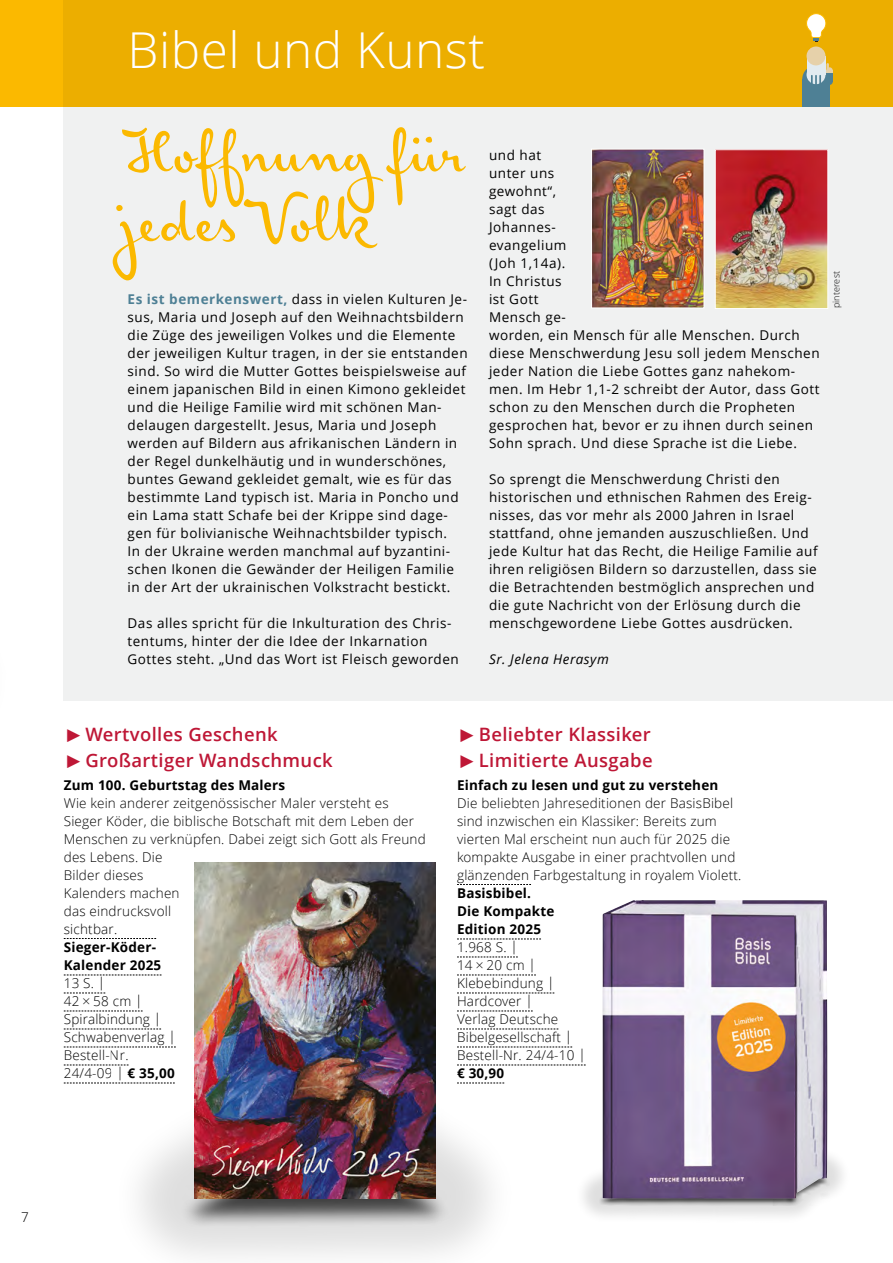
<style>
.page{position:relative;width:893px;height:1263px;background:#fff}
.page>*{position:absolute;margin:0;border:0;box-sizing:border-box;transform-origin:0 0}
.Artikel-HL{font:79.5px "Josef K Paneuropean";color:#fbb900}
.Dachzeile{font:300 49.5px "Open Sans";letter-spacing:.01em;color:#fff}
.t1{font:600 18.45px "Open Sans";letter-spacing:.02em;color:#be1736}
.Artikel-Copy{font:13.5px/18px "Open Sans";letter-spacing:.04em;color:#000}
.copy{font:300 13.5px/18px "Open Sans";letter-spacing:.015em;color:#000}
.facts{font:300 13.5px "Open Sans";letter-spacing:.015em;color:#000}
.Titel{font:700 13.5px/18px "Open Sans";letter-spacing:.015em;color:#000}
.Headline{font:700 13.5px "Open Sans";letter-spacing:.015em;color:#000}
.Artikel-Copy_kursiv_danach{font:italic 13.5px "Open Sans";letter-spacing:.04em;color:#000}
.facts-2{font:700 13.5px "Open Sans";color:#000}
.t2{font:300 9px "Open Sans";letter-spacing:.015em;color:#000}
.s1{font-weight:700;color:#4e8095}
.s2{font-family:"The Sans C4 s";font-weight:300}
.s3{font-weight:700}
</style>
<div class="page">
<svg style="left:457px;top:884px;width:74px;height:1px"></svg>
<svg style="left:457px;top:939px;width:84px;height:1px"></svg>
<svg style="left:457px;top:957px;width:61px;height:1px"></svg>
<svg style="left:457px;top:975px;width:79px;height:1px"></svg>
<svg style="left:457px;top:993px;width:97px;height:1px"></svg>
<svg style="left:457px;top:1011px;width:76px;height:1px"></svg>
<svg style="left:457px;top:1029px;width:101px;height:1px"></svg>
<svg style="left:519px;top:1047px;width:53px;height:1px"></svg>
<svg style="left:519px;top:1065px;width:67px;height:1px"></svg>
<svg style="left:64px;top:938px;width:92px;height:1px"></svg>
<svg style="left:64px;top:975px;width:97px;height:1px"></svg>
<svg style="left:64px;top:993px;width:41px;height:1px"></svg>
<svg style="left:64px;top:1011px;width:79px;height:1px"></svg>
<svg style="left:64px;top:1029px;width:97px;height:1px"></svg>
<svg style="left:64px;top:1047px;width:47px;height:1px"></svg>
<svg style="left:64px;top:1065px;width:47px;height:1px"></svg>
<svg style="left:64px;top:1083px;width:47px;height:1px"></svg>
<div style="left:64px;top:0;width:829px;height:700px;background:#f0f1f1"></div>
<div style="left:0;top:0;width:893px;height:106px;background:linear-gradient(to right,#f0b100,#eaad00)"></div>
<svg style="left:583px;top:1110px;width:260px;height:106px"></svg>
<img style="left:603px;top:900px;width:224px;height:299px">
<div style="left:802px;top:79px;width:28px;height:27px;background:#4e8095"></div>
<div style="left:802px;top:65px;width:28px;height:28px;background:#4e8095;border-radius:50%"></div>
<div style="left:806px;top:56px;width:19px;height:19px;background:#e2ebf0"></div>
<div style="left:806px;top:65px;width:19px;height:19px;background:#e2ebf0;border-radius:50%"></div>
<div style="left:806px;top:47px;width:19px;height:18px;background:#e6d1aa;border-radius:50%"></div>
<svg style="left:811px;top:63px;width:22px;height:22px"></svg>
<svg style="left:805px;top:13px;width:22px;height:29px"></svg>
<img style="left:593px;top:151px;width:109px;height:155px">
<div style="left:591px;top:149px;width:113px;height:159px;border:1px solid #fff"></div>
<img style="left:717px;top:151px;width:109px;height:156px">
<div style="left:715px;top:149px;width:113px;height:160px;border:1px solid #fff"></div>
<div style="left:111px;top:1042px;width:408px;height:221px;background:#000;opacity:.13"></div>
<img style="left:194px;top:862px;width:242px;height:337px">
<p class="Dachzeile" style="left:128px;top:16px;width:359px">Bibel und Kunst</p>
<p class="Artikel-HL" style="left:124px;top:97px;width:342px">Hoffnung für</p>
<p class="Artikel-HL" style="left:116px;top:166px;width:259px">jedes Volk</p>
<p class="Artikel-Copy" style="left:128px;top:290px;width:342px"><span class="s1">Es ist bemerkenswert,</span> dass in vielen Kulturen Je&shy;sus, Maria und Joseph auf den Weihnachtsbildern die Züge des jeweiligen Volkes und die Elemente der jeweiligen Kultur tragen, in der sie entstanden sind. So wird die Mutter Gottes beispielsweise auf einem japanischen Bild in einen Kimono gekleidet und die Heilige Familie wird mit schönen Man&shy;delaugen dargestellt. Jesus, Maria und Joseph werden auf Bildern aus afrikanischen Ländern in der Regel dunkelhäutig und in wunderschönes, buntes Gewand gekleidet gemalt, wie es für das bestimmte Land typisch ist. Maria in Poncho und ein Lama statt Schafe bei der Krippe sind dage&shy;gen für bolivianische Weihnachtsbilder typisch.<br>In der Ukraine werden manchmal auf byzantini&shy;schen Ikonen die Gewänder der Heiligen Familie in der Art der ukrainischen Volkstracht bestickt.</p>
<p class="Artikel-Copy" style="left:128px;top:614px;width:333px">Das alles spricht für die Inkulturation des Chris&shy;tentums, hinter der die Idee der Inkarnation<br>Gottes steht. „Und das Wort ist Fleisch geworden</p>
<p class="Artikel-Copy" style="left:489px;top:146px;width:332px">und hat<br>unter uns<br>gewohnt“,<br>sagt das<br>Johannes-<br>evangelium<br>(Joh 1,14a).<br>In Christus<br>ist Gott<br>Mensch ge-<br>worden, ein Mensch für alle Menschen. Durch diese Menschwerdung Jesu soll jedem Menschen jeder Nation die Liebe Gottes ganz nahekom&shy;men. Im Hebr 1,1-2 schreibt der Autor, dass Gott schon zu den Menschen durch die Propheten gesprochen hat, bevor er zu ihnen durch seinen<br>Sohn sprach. Und diese Sprache ist die Liebe.</p>
<p class="Artikel-Copy" style="left:489px;top:470px;width:330px">So sprengt die Menschwerdung Christi den historischen und ethnischen Rahmen des Ereig&shy;nisses, das vor mehr als 2000 Jahren in Israel stattfand, ohne jemanden auszuschließen. Und jede Kultur hat das Recht, die Heilige Familie auf ihren religiösen Bildern so darzustellen, dass sie die Betrachtenden bestmöglich ansprechen und die gute Nachricht von der Erlösung durch die menschgewordene Liebe Gottes ausdrücken.</p>
<p class="Artikel-Copy_kursiv_danach" style="left:489px;top:650px;width:121px">Sr. Jelena Herasym</p>
<p class="t2" style="left:830px;top:308px;width:39px;rotate:-90deg">pinterest</p>
<p class="t1" style="left:64px;top:721px;width:215px"><span class="s2">▶</span> Wertvolles Geschenk</p>
<p class="t1" style="left:64px;top:747px;width:270px"><span class="s2">▶</span> Großartiger Wandschmuck</p>
<p class="Headline" style="left:64px;top:776px;width:223px">Zum 100. Geburtstag des Malers</p>
<p class="copy" style="left:64px;top:794px;width:363px">Wie kein anderer zeitgenössischer Maler versteht es<br>Sieger Köder, die biblische Botschaft mit dem Leben der<br>Menschen zu verknüpfen. Dabei zeigt sich Gott als Freund des Lebens. Die<br>Bilder dieses<br>Kalenders machen<br>das eindrucksvoll<br>sichtbar.</p>
<p class="Titel" style="left:64px;top:938px;width:99px">Sieger-Köder-<br>Kalender 2025</p>
<p class="facts" style="left:64px;top:974px;width:43px">13 S. |</p>
<p class="facts" style="left:64px;top:992px;width:80px">42 × 58 cm |</p>
<p class="facts" style="left:64px;top:1010px;width:99px">Spiralbindung |</p>
<p class="facts" style="left:64px;top:1028px;width:114px">Schwabenverlag |</p>
<p class="facts" style="left:64px;top:1046px;width:66px">Bestell-Nr.</p>
<p class="facts" style="left:64px;top:1064px;width:112px">24/4-09 | <span class="s3">€ 35,00</span></p>
<p class="t1" style="left:457px;top:721px;width:195px"><span class="s2">▶</span> Beliebter Klassiker</p>
<p class="t1" style="left:457px;top:747px;width:197px"><span class="s2">▶</span> Limitierte Ausgabe</p>
<p class="Headline" style="left:457px;top:776px;width:263px">Einfach zu lesen und gut zu verstehen</p>
<p class="copy" style="left:457px;top:794px;width:286px">Die beliebten Jahreseditionen der BasisBibel sind inzwischen ein Klassiker: Bereits zum vierten Mal erscheint nun auch für 2025 die kompakte Ausgabe in einer prachtvollen und glänzenden Farbgestaltung in royalem Violett.</p>
<p class="Titel" style="left:457px;top:884px;width:99px">Basisbibel.<br>Die Kompakte<br>Edition 2025</p>
<p class="facts" style="left:457px;top:938px;width:62px">1.968 S. |</p>
<p class="facts" style="left:457px;top:956px;width:80px">14 × 20 cm |</p>
<p class="facts" style="left:457px;top:974px;width:99px">Klebebindung |</p>
<p class="facts" style="left:457px;top:992px;width:77px">Hardcover |</p>
<p class="facts" style="left:457px;top:1010px;width:103px">Verlag Deutsche</p>
<p class="facts" style="left:457px;top:1028px;width:117px">Bibelgesellschaft |</p>
<p class="facts" style="left:457px;top:1046px;width:130px">Bestell-Nr. 24/4-10 |</p>
<p class="facts-2" style="left:457px;top:1064px;width:49px">€ 30,90</p>
<p class="copy" style="left:21px;top:1208px;width:9px">7</p>
</div>
